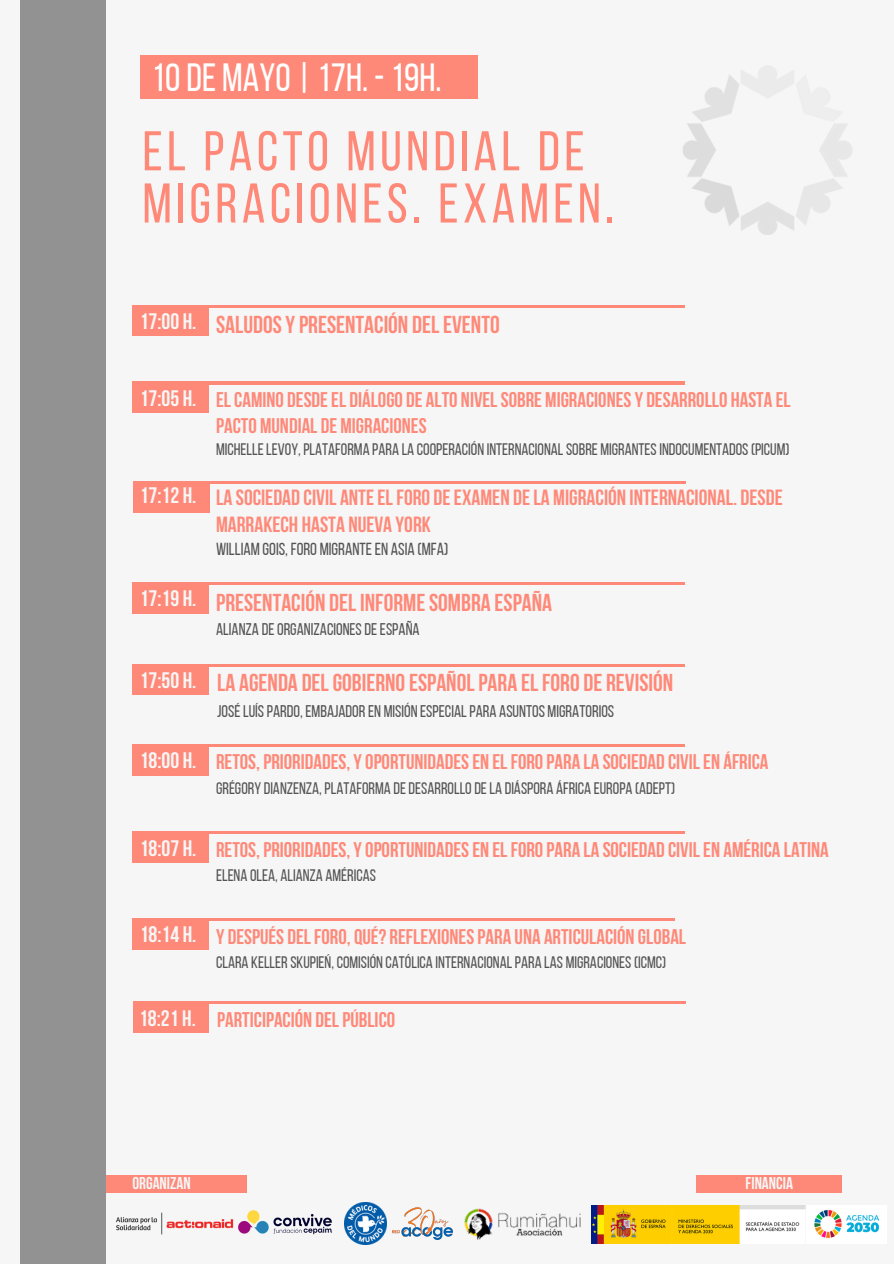
<style>
.page{position:relative;width:894px;height:1264px;background:#fff}
.page>*{position:absolute;margin:0;border:0;box-sizing:border-box;transform-origin:0 0}
.t1{font:55.8px/52.2px "Bebas Neue";letter-spacing:.08em;color:#ff8979}
.t2{font:39.3px "Bebas Neue";color:#fff}
.t3{font:700 24.45px "Bebas Neue";color:#ff8979}
.t4{font:700 22.35px "Bebas Neue";color:#f6f6f6}
.t5{font:700 21.9px/27px "Bebas Neue";color:#ff8979}
.t6{font:700 21.15px/26px "Bebas Neue";color:#ff8979}
.t7{font:17.4px "Bebas Neue";color:#545454}
.t8{font:700 17.1px "Bebas Neue";color:#f6f6f6}
.t9{font:16.95px "Bebas Neue";color:#545454}
.t10{font:16.65px "Bebas Neue";color:#545454}
</style>
<div class="page">
<div style="left:0;top:0;width:893px;height:1263px;background:#f6f6f6"></div>
<div style="left:140px;top:56px;width:337px;height:42px;background:#ff8979"></div>
<img style="left:683px;top:66px;width:169px;height:169px">
<div style="left:132px;top:305px;width:77px;height:31px;background:#ff8979"></div>
<hr style="left:147px;top:305px;width:537px;height:2px;background:#ff8979">
<div style="left:101px;top:1175px;width:146px;height:16px;background:#ff8979"></div>
<div style="left:21px;top:0;width:85px;height:1263px;background:#929292"></div>
<img style="left:392px;top:1207px;width:61px;height:32px">
<img style="left:344px;top:1202px;width:42px;height:42px">
<img style="left:239px;top:1210px;width:93px;height:25px">
<img style="left:116px;top:1212px;width:123px;height:23px">
<img style="left:464px;top:1208px;width:117px;height:32px">
<div style="left:696px;top:1175px;width:145px;height:16px;background:#ff8979"></div>
<img style="left:591px;top:1205px;width:288px;height:38px">
<div style="left:132px;top:382px;width:77px;height:30px;background:#ff8979"></div>
<hr style="left:147px;top:382px;width:537px;height:2px;background:#ff8979">
<div style="left:133px;top:482px;width:77px;height:30px;background:#ff8979"></div>
<hr style="left:148px;top:481px;width:537px;height:3px;background:#ff8979">
<div style="left:132px;top:582px;width:77px;height:31px;background:#ff8979"></div>
<hr style="left:147px;top:582px;width:537px;height:2px;background:#ff8979">
<div style="left:132px;top:664px;width:77px;height:30px;background:#ff8979"></div>
<hr style="left:147px;top:664px;width:537px;height:2px;background:#ff8979">
<div style="left:132px;top:744px;width:77px;height:31px;background:#ff8979"></div>
<hr style="left:147px;top:744px;width:537px;height:2px;background:#ff8979">
<div style="left:132px;top:831px;width:77px;height:31px;background:#ff8979"></div>
<hr style="left:147px;top:831px;width:537px;height:2px;background:#ff8979">
<div style="left:132px;top:918px;width:77px;height:31px;background:#ff8979"></div>
<hr style="left:137px;top:918px;width:537px;height:3px;background:#ff8979">
<div style="left:133px;top:1001px;width:76px;height:31px;background:#ff8979"></div>
<hr style="left:148px;top:1001px;width:537px;height:2px;background:#ff8979">
<p class="t2" style="left:152px;top:61px;width:291px">10DE MAYO|17H. -19H.</p>
<p class="t1" style="left:142px;top:130px;width:473px">EL PACTO MUNDIAL DE<br>MIGRACIONES. EXAMEN.</p>
<p class="t4" style="left:140px;top:312px;width:58px">17:00 H.</p>
<p class="t3" style="left:216px;top:314px;width:285px">SALUDOS Y PRESENTACIÓN DELEVENTO</p>
<p class="t4" style="left:140px;top:389px;width:58px">17:05 H.</p>
<p class="t6" style="left:216px;top:389px;width:576px">ELCAMINO DESDEEL DIÁLOGO DE ALTO NIVELSOBRE MIGRACIONESY DESARROLLO HASTA EL<br>PACTO MUNDIAL DE MIGRACIONES</p>
<p class="t10" style="left:216px;top:442px;width:574px">MICHELLELEVOY, PLATAFORMA PARA LA COOPERACIÓN INTERNACIONALSOBRE MIGRANTESINDOCUMENTADOS(PICUM)</p>
<p class="t4" style="left:140px;top:486px;width:58px">17:12 H.</p>
<p class="t5" style="left:216px;top:486px;width:568px">LA SOCIEDAD CIVIL ANTEELFORO DEEXAMEN DELA MIGRACIÓN INTERNACIONAL. DESDE<br>MARRAKECH HASTA NUEVA YORK</p>
<p class="t7" style="left:216px;top:541px;width:234px">WILLIAM GOIS, FORO MIGRANTEEN ASIA (MFA)</p>
<p class="t4" style="left:140px;top:589px;width:58px">17:19 H.</p>
<p class="t3" style="left:216px;top:592px;width:337px">PRESENTACIÓN DELINFORMESOMBRA ESPAÑA</p>
<p class="t9" style="left:216px;top:622px;width:205px">ALIANZA DEORGANIZACIONESDEESPAÑA</p>
<p class="t4" style="left:140px;top:671px;width:58px">17:50 H.</p>
<p class="t3" style="left:217px;top:672px;width:457px">LA AGENDA DELGOBIERNOESPAÑOLPARA ELFORO DE REVISIÓN</p>
<p class="t9" style="left:217px;top:704px;width:398px">JOSÉLUÍSPARDO, EMBAJADOREN MISIÓN ESPECIALPARA ASUNTOS MIGRATORIOS</p>
<p class="t4" style="left:140px;top:751px;width:58px">18:00 H.</p>
<p class="t6" style="left:216px;top:751px;width:554px">RETOS, PRIORIDADES, YOPORTUNIDADESEN ELFOROPARA LA SOCIEDAD CIVILEN ÁFRICA</p>
<p class="t10" style="left:216px;top:781px;width:460px">GRÉGORY DIANZENZA, PLATAFORMA DEDESARROLLODELA DIÁSPORA ÁFRICA EUROPA (ADEPT)</p>
<p class="t4" style="left:140px;top:838px;width:58px">18:07 H.</p>
<p class="t6" style="left:216px;top:838px;width:614px">RETOS, PRIORIDADES, YOPORTUNIDADESEN ELFOROPARA LA SOCIEDAD CIVILEN AMÉRICA LATINA</p>
<p class="t10" style="left:216px;top:868px;width:161px">ELENA OLEA, ALIANZA AMÉRICAS</p>
<p class="t4" style="left:140px;top:925px;width:58px">18:14 H.</p>
<p class="t6" style="left:216px;top:925px;width:471px">Y DESPUÉS DELFORO, QUÉ? REFLEXIONESPARA UNA ARTICULACIÓN GLOBAL</p>
<p class="t10" style="left:216px;top:955px;width:451px">CLARA KELLERSKUPIEŃ, COMISIÓN CATÓLICA INTERNACIONALPARA LAS MIGRACIONES(ICMC)</p>
<p class="t4" style="left:139px;top:1008px;width:58px">18:21 H.</p>
<p class="t6" style="left:217px;top:1008px;width:179px">PARTICIPACIÓN DELPÚBLICO</p>
<p class="t8" style="left:132px;top:1176px;width:60px">ORGANIZAN</p>
<p class="t8" style="left:745px;top:1176px;width:49px">FINANCIA</p>
</div>
